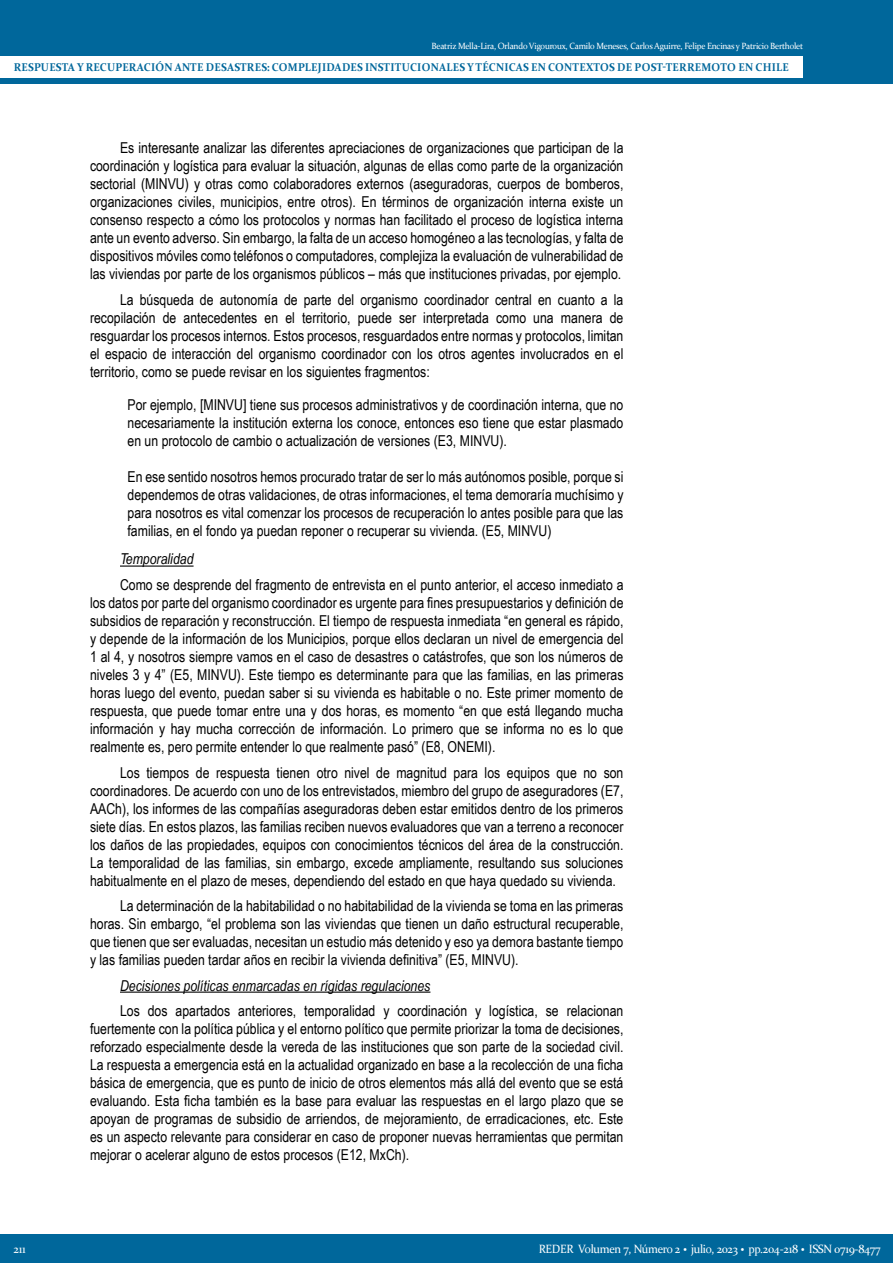
<style>
.page{position:relative;width:893px;height:1263px;background:#fff}
.page>*{position:absolute;margin:0;border:0;box-sizing:border-box;transform-origin:0 0}
.Cuerpo{font:15px/18px "Arial Narrow";color:#000;text-align:justify}
.Citas{font:15px/18px "Arial Narrow";color:#000;text-align:justify}
.Subtítulos_03{font:italic 15px "Arial Narrow";color:#000}
.t1{font:12px "Constantia";letter-spacing:-.025em;color:#fff;scale:.95 1}
.t2{font:700 11.25px "Constantia";letter-spacing:.02em;color:#00679b;scale:.95 1}
.t3{font:9px "Constantia";letter-spacing:-.025em;color:#fff;scale:.95 1}
.s1{font-weight:700;font-size:18px}
</style>
<div class="page">
<hr style="left:120px;top:565px;width:74px;height:2px;background:#000">
<hr style="left:120px;top:991px;width:310px;height:2px;background:#000">
<div style="left:0;top:0;width:893px;height:84px;background:#00679b"></div>
<div style="left:0;top:56px;width:803px;height:22px;background:#fff"></div>
<div style="left:0;top:1234px;width:893px;height:29px;background:#00679b"></div>
<p class="t3" style="left:432px;top:40px;width:393px">Beatriz Mella-Lira, Orlando Vigouroux, Camilo Meneses, Carlos Aguirre, Felipe Encinas y Patricio Bertholet</p>
<p class="t2" style="left:14px;top:60px;width:817px">RESPUESTA Y RECUPERACIÓN ANTE DESASTRES: COMPLEJIDADES INSTITUCIONALES Y TÉCNICAS EN CONTEXTOS DE POST-TERREMOTO EN CHILE</p>
<p class="Cuerpo" style="left:90px;top:139px;width:535px;text-indent:30px">Es interesante analizar las diferentes apreciaciones de organizaciones que participan de la coordinación y logística para evaluar la situación, algunas de ellas como parte de la organización sectorial (MINVU) y otras como colaboradores externos (aseguradoras, cuerpos de bomberos, organizaciones civiles, municipios, entre otros). En términos de organización interna existe un consenso respecto a cómo los protocolos y normas han facilitado el proceso de logística interna ante un evento adverso. Sin embargo, la falta de un acceso homogéneo a las tecnologías, y falta de dispositivos móviles como teléfonos o computadores, complejiza la evaluación de vulnerabilidad de las viviendas por parte de los organismos públicos – más que instituciones privadas, por ejemplo.</p>
<p class="Cuerpo" style="left:90px;top:290px;width:535px;text-indent:30px">La búsqueda de autonomía de parte del organismo coordinador central en cuanto a la recopilación de antecedentes en el territorio, puede ser interpretada como una manera de resguardar los procesos internos. Estos procesos, resguardados entre normas y protocolos, limitan el espacio de interacción del organismo coordinador con los otros agentes involucrados en el territorio, como se puede revisar en los siguientes fragmentos:</p>
<p class="Citas" style="left:128px;top:395px;width:497px">Por ejemplo, [MINVU] tiene sus procesos administrativos y de coordinación interna, que no necesariamente la institución externa los conoce, entonces eso tiene que estar plasmado en un protocolo de cambio o actualización de versiones (E3, MINVU).</p>
<p class="Citas" style="left:128px;top:467px;width:497px">En ese sentido nosotros hemos procurado tratar de ser lo más autónomos posible, porque si dependemos de otras validaciones, de otras informaciones, el tema demoraría muchísimo y para nosotros es vital comenzar los procesos de recuperación lo antes posible para que las familias, en el fondo ya puedan reponer o recuperar su vivienda. (E5, MINVU)</p>
<p class="Subtítulos_03" style="left:120px;top:549px;width:75px">Temporalidad</p>
<p class="Cuerpo" style="left:90px;top:575px;width:535px;text-indent:30px">Como se desprende del fragmento de entrevista en el punto anterior, el acceso inmediato a los datos por parte del organismo coordinador es urgente para fines presupuestarios y definición de subsidios de reparación y reconstrucción. El tiempo de respuesta inmediata “en general es rápido, y depende de la información de los Municipios, porque ellos declaran un nivel de emergencia del 1 al 4, y nosotros siempre vamos en el caso de desastres o catástrofes, que son los números de niveles 3 y 4” (E5, MINVU). Este tiempo es determinante para que las familias, en las primeras horas luego del evento, puedan saber si su vivienda es habitable o no. Este primer momento de respuesta, que puede tomar entre una y dos horas, es momento “en que está llegando mucha información y hay mucha corrección de información. Lo primero que se informa no es lo que realmente es, pero permite entender lo que realmente pasó” (E8, ONEMI).</p>
<p class="Cuerpo" style="left:90px;top:763px;width:535px;text-indent:30px">Los tiempos de respuesta tienen otro nivel de magnitud para los equipos que no son coordinadores. De acuerdo con uno de los entrevistados, miembro del grupo de aseguradores (E7, AACh), los informes de las compañías aseguradoras deben estar emitidos dentro de los primeros siete días. En estos plazos, las familias reciben nuevos evaluadores que van a terreno a reconocer los daños de las propiedades, equipos con conocimientos técnicos del área de la construcción.<br>La temporalidad de las familias, sin embargo, excede ampliamente, resultando sus soluciones habitualmente en el plazo de meses, dependiendo del estado en que haya quedado su vivienda.</p>
<p class="Cuerpo" style="left:90px;top:896px;width:535px;text-indent:30px">La determinación de la habitabilidad o no habitabilidad de la vivienda se toma en las primeras horas. Sin embargo, “el problema son las viviendas que tienen un daño estructural recuperable, que tienen que ser evaluadas, necesitan un estudio más detenido y eso ya demora bastante tiempo y las familias pueden tardar años en recibir la vivienda definitiva” (E5, MINVU).</p>
<p class="Subtítulos_03" style="left:120px;top:975px;width:312px">Decisiones políticas enmarcadas en rígidas regulaciones</p>
<p class="Cuerpo" style="left:90px;top:1001px;width:535px;text-indent:30px">Los dos apartados anteriores, temporalidad y coordinación y logística, se relacionan fuertemente con la política pública y el entorno político que permite priorizar la toma de decisiones, reforzado especialmente desde la vereda de las instituciones que son parte de la sociedad civil.<br>La respuesta a emergencia está en la actualidad organizado en base a la recolección de una ficha básica de emergencia, que es punto de inicio de otros elementos más allá del evento que se está evaluando. Esta ficha también es la base para evaluar las respuestas en el largo plazo que se apoyan de programas de subsidio de arriendos, de mejoramiento, de erradicaciones, etc. Este es un aspecto relevante para considerar en caso de proponer nuevas herramientas que permitan mejorar o acelerar alguno de estos procesos (E12, MxCh).</p>
<p class="t1" style="left:14px;top:1241px;width:14px">211</p>
<p class="t1" style="left:539px;top:1240px;width:361px">REDER Volumen 7, Número 2 <span class="s1">·</span> julio, 2023 <span class="s1">·</span> pp.204-218 <span class="s1">·</span> ISSN 0719-8477</p>
</div>
